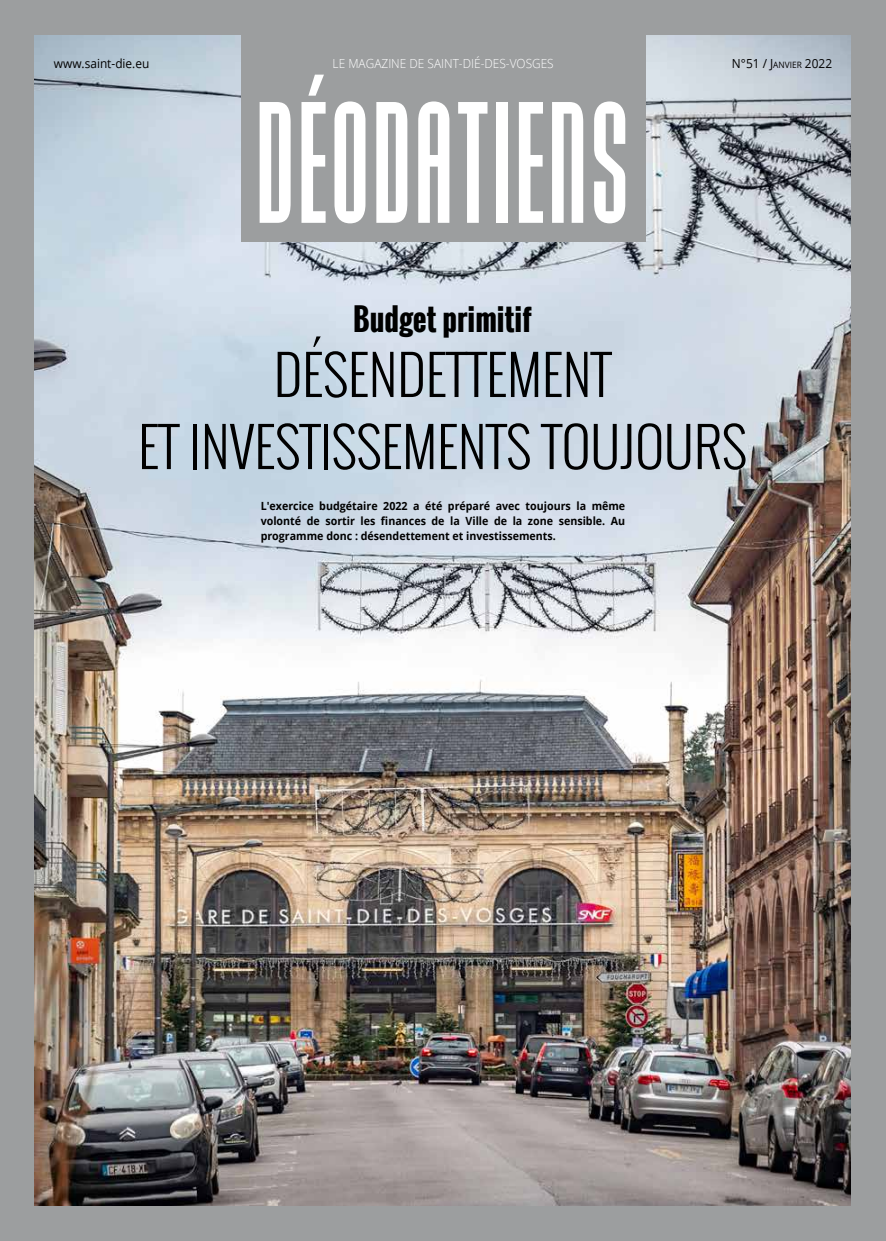
<style>
.page{position:relative;width:886px;height:1241px;background:#fff}
.page>*{position:absolute;margin:0;border:0;box-sizing:border-box;transform-origin:0 0}
.t1{font:300 53.75px/72px "Oswald";color:#000;text-align:center}
.t2{font:700 30px "Oswald";color:#000}
.t3{font:300 12.5px "Open Sans";color:#fff;scale:.95 1}
.t4{font:12.5px "Open Sans";color:#000;scale:.95 1}
.t5{font:12.5px "Open Sans";color:#000;scale:.95 1}
.t6{font:700 11.25px/15px "Open Sans";color:#000;text-align:justify;scale:.95 1}
.s1{font-size:8.75px}
</style>
<div class="page">
<div style="left:0;top:0;width:886px;height:1240px;background:#9c9e9f"></div>
<img style="left:35px;top:35px;width:815px;height:1170px">
<div style="left:241px;top:0;width:404px;height:241px;background:#9c9e9f"></div>
<svg style="left:260px;top:102px;width:31px;height:121px"></svg>
<svg style="left:301px;top:75px;width:25px;height:148px"></svg>
<svg style="left:334px;top:101px;width:31px;height:122px"></svg>
<svg style="left:376px;top:102px;width:31px;height:121px"></svg>
<svg style="left:418px;top:101px;width:31px;height:122px"></svg>
<svg style="left:458px;top:102px;width:29px;height:121px"></svg>
<div style="left:496px;top:102px;width:12px;height:121px;background:#fff"></div>
<svg style="left:519px;top:102px;width:24px;height:121px"></svg>
<svg style="left:552px;top:102px;width:31px;height:121px"></svg>
<svg style="left:594px;top:101px;width:31px;height:122px"></svg>
<p class="t4" style="left:54px;top:54px;width:102px">www.saint-die.eu</p>
<p class="t3" style="left:333px;top:54px;width:234px">LE MAGAZINE DE SAINT-DIÉ-DES-VOSGES</p>
<p class="t5" style="left:732px;top:54px;width:107px">N°51 / J<span class="s1">ANVIER</span> 2022</p>
<h2 class="t2" style="left:353px;top:297px;width:180px">Budget primitif</h2>
<h1 class="t1" style="left:138px;top:338px;width:610px">DÉSENDETTEMENT<br>ET INVESTISSEMENTS TOUJOURS</h1>
<p class="t6" style="left:261px;top:498px;width:385px">L'exercice budgétaire 2022 a été préparé avec toujours la même volonté de sortir les finances de la Ville de la zone sensible. Au programme donc : désendettement et investissements.</p>
</div>
